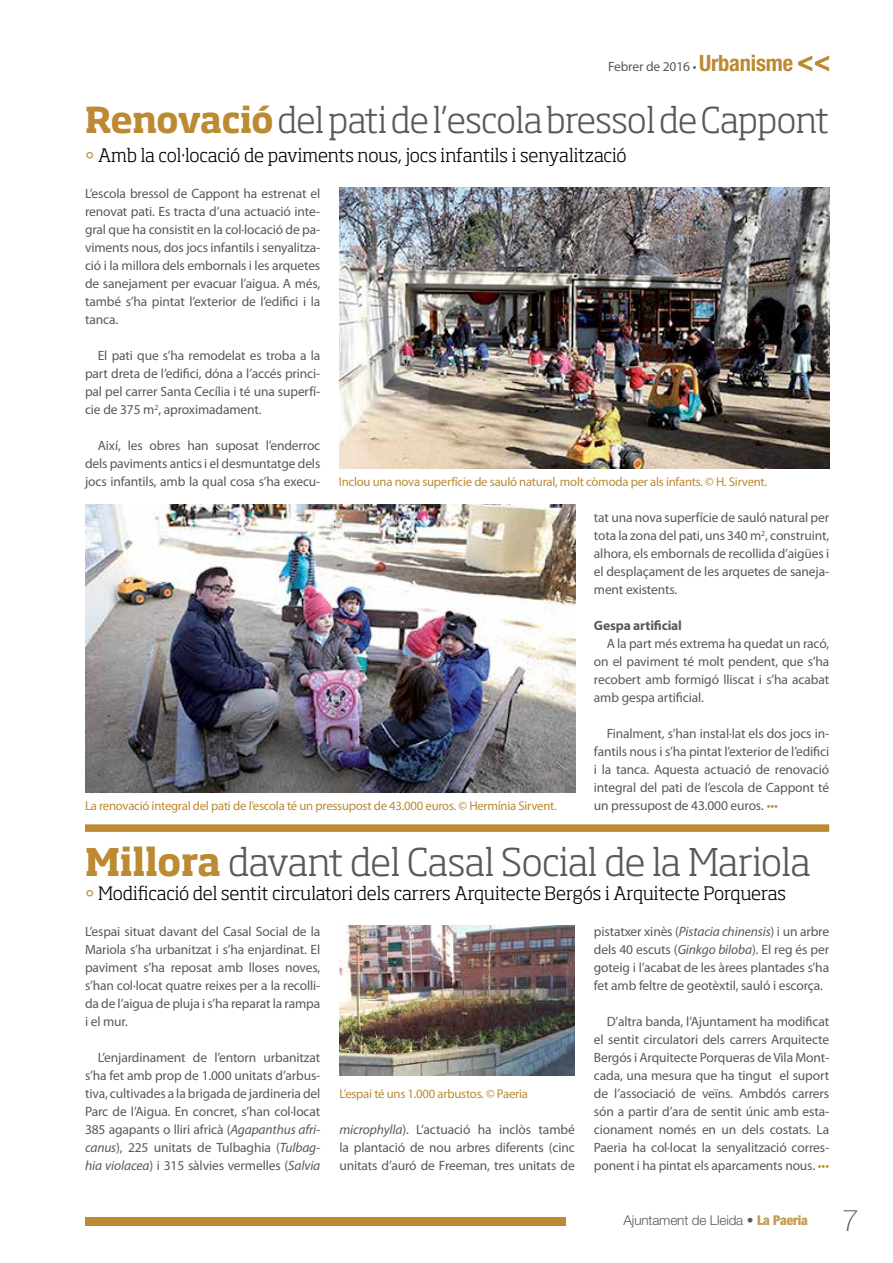
<style>
.page{position:relative;width:893px;height:1263px;background:#fff}
.page>*{position:absolute;margin:0;border:0;box-sizing:border-box;transform-origin:0 0}
.t1{font:300 37.65px "Soho Std";letter-spacing:-.015em;color:#58595b}
.t2{font:300 35.1px "Soho Std";letter-spacing:-.015em;color:#58595b}
.t3{font:100 30px "Helvetica Neue LT Std";color:#58595b}
.t4{font:300 18.3px "Soho Std";letter-spacing:-.005em;color:#000}
.t5{font:13.5px/18px "Myriad Pro";letter-spacing:-.01em;color:#58595b;text-align:justify}
.t6{font:300 13.5px "Helvetica Neue LT Std";letter-spacing:-.01em;color:#58595b}
.t7{font:700 13.5px "Myriad Pro";letter-spacing:-.01em;color:#58595b}
.t8{font:12.75px "Myriad Pro";letter-spacing:-.02em;color:#bb8a32}
.s1{font-family:"Helvetica Neue LT Std";font-weight:700;font-stretch:condensed;font-size:22.5px;color:#bb8a32}
.s2{font-weight:700;color:#bb8a32}
.s3{color:#bb8a32}
.s4{font-style:italic}
.s5{font-weight:500}
.s6{font-weight:900;font-stretch:condensed;color:#c79c52}
</style>
<div class="page">
<div style="left:85px;top:1217px;width:481px;height:9px;background:#bb8a32"></div>
<svg style="left:798px;top:56px;width:31px;height:15px"></svg>
<img style="left:339px;top:188px;width:490px;height:280px">
<img style="left:86px;top:504px;width:489px;height:288px">
<div style="left:85px;top:824px;width:744px;height:8px;background:#bb8a32"></div>
<img style="left:339px;top:926px;width:236px;height:150px">
<p class="t5" style="left:608px;top:58px;width:187px">Febrer de 2016 • <span class="s1">Urbanisme</span></p>
<h2 class="t2" style="left:85px;top:98px;width:746px"><span class="s2">Renovació</span>del pati de l’escola bressol de Cappont</h2>
<h3 class="t4" style="left:85px;top:144px;width:543px"><span class="s3">•</span> Amb la col·locació de paviments nous, jocs infantils i senyalització</h3>
<p class="t5" style="left:85px;top:184px;width:237px">L’escola bressol de Cappont ha estrenat el renovat pati. Es tracta d’una actuació inte&shy;gral que ha consistit en la col·locació de pa&shy;viments nous, dos jocs infantils i senyalitza&shy;ció i la millora dels embornals i les arquetes de sanejament per evacuar l’aigua. A més, també s’ha pintat l’exterior de l’edifici i la tanca.</p>
<p class="t5" style="left:85px;top:346px;width:237px;text-indent:13px">El pati que s’ha remodelat es troba a la part dreta de l’edifici, dóna a l’accés princi&shy;pal pel carrer Santa Cecília i té una superfí&shy;cie de 375 m<sup>2</sup>, aproximadament.</p>
<p class="t5" style="left:85px;top:436px;width:237px;text-indent:13px">Així, les obres han suposat l’enderroc dels paviments antics i el desmuntatge dels jocs infantils, amb la qual cosa s’ha execu-</p>
<p class="t8" style="left:339px;top:474px;width:430px">Inclou una nova superfície de sauló natural, molt còmoda per als infants. © H. Sirvent.</p>
<p class="t8" style="left:85px;top:798px;width:473px">La renovació integral del pati de l’escola té un pressupost de 43.000 euros. © Hermínia Sirvent.</p>
<p class="t5" style="left:594px;top:508px;width:237px">tat una nova superfície de sauló natural per tota la zona del pati, uns 340 m<sup>2</sup>, construint, alhora, els embornals de recollida d’aigües i el desplaçament de les arquetes de saneja&shy;ment existents.</p>
<p class="t7" style="left:594px;top:617px;width:90px">Gespa artificial</p>
<p class="t5" style="left:594px;top:634px;width:237px;text-indent:13px">A la part més extrema ha quedat un racó, on el paviment té molt pendent, que s’ha recobert amb formigó lliscat i s’ha acabat amb gespa artificial.</p>
<p class="t5" style="left:594px;top:724px;width:237px;text-indent:13px">Finalment, s’han instal·lat els dos jocs in&shy;fantils nous i s’ha pintat l’exterior de l’edifici i la tanca. Aquesta actuació de renovació integral del pati de l’escola de Cappont té un pressupost de 43.000 euros. <span class="s3">•••</span></p>
<h1 class="t1" style="left:85px;top:838px;width:727px"><span class="s2">Millora</span> davant del Casal Social de la Mariola</h1>
<h3 class="t4" style="left:85px;top:882px;width:702px"><span class="s3">•</span> Modificació del sentit circulatori dels carrers Arquitecte Bergós i Arquitecte Porqueras</h3>
<p class="t5" style="left:85px;top:922px;width:237px">L’espai situat davant del Casal Social de la Mariola s’ha urbanitzat i s’ha enjardinat. El paviment s’ha reposat amb lloses noves, s’han col·locat quatre reixes per a la recolli&shy;da de l’aigua de pluja i s’ha reparat la rampa i el mur.</p>
<p class="t5" style="left:85px;top:1048px;width:237px;text-indent:13px">L’enjardinament de l’entorn urbanitzat s’ha fet amb prop de 1.000 unitats d’arbus&shy;tiva, cultivades a la brigada de jardineria del Parc de l’Aigua. En concret, s’han col·locat 385 agapants o lliri africà (<span class="s4">Agapanthus afri&shy;canus</span>), 225 unitats de Tulbaghia (<span class="s4">Tulbag&shy;hia violacea</span>) i 315 sàlvies vermelles (<span class="s4">Salvia</span></p>
<p class="t8" style="left:339px;top:1086px;width:190px">L’espai té uns 1.000 arbustos. © Paeria</p>
<p class="t5" style="left:339px;top:1120px;width:237px"><span class="s4">microphylla</span>). L’actuació ha inclòs també la plantació de nou arbres diferents (cinc unitats d’auró de Freeman, tres unitats de</p>
<p class="t5" style="left:594px;top:922px;width:237px">pistatxer xinès (<span class="s4">Pistacia chinensis</span>) i un arbre dels 40 escuts (<span class="s4">Ginkgo biloba</span>). El reg és per goteig i l’acabat de les àrees plantades s’ha fet amb feltre de geotèxtil, sauló i escorça.</p>
<p class="t5" style="left:594px;top:1012px;width:237px;text-indent:13px">D’altra banda, l’Ajuntament ha modificat el sentit circulatori dels carrers Arquitecte Bergós i Arquitecte Porqueras de Vila Mont&shy;cada, una mesura que ha tingut el suport de l’associació de veïns. Ambdós carrers són a partir d’ara de sentit únic amb esta&shy;cionament només en un dels costats. La Paeria ha col·locat la senyalització corres&shy;ponent i ha pintat els aparcaments nous. <span class="s3">•••</span></p>
<p class="t6" style="left:624px;top:1212px;width:186px">Ajuntament de Lleida <span class="s5">•</span> <span class="s6">La Paeria</span></p>
<h3 class="t3" style="left:842px;top:1203px;width:18px">7</h3>
</div>
